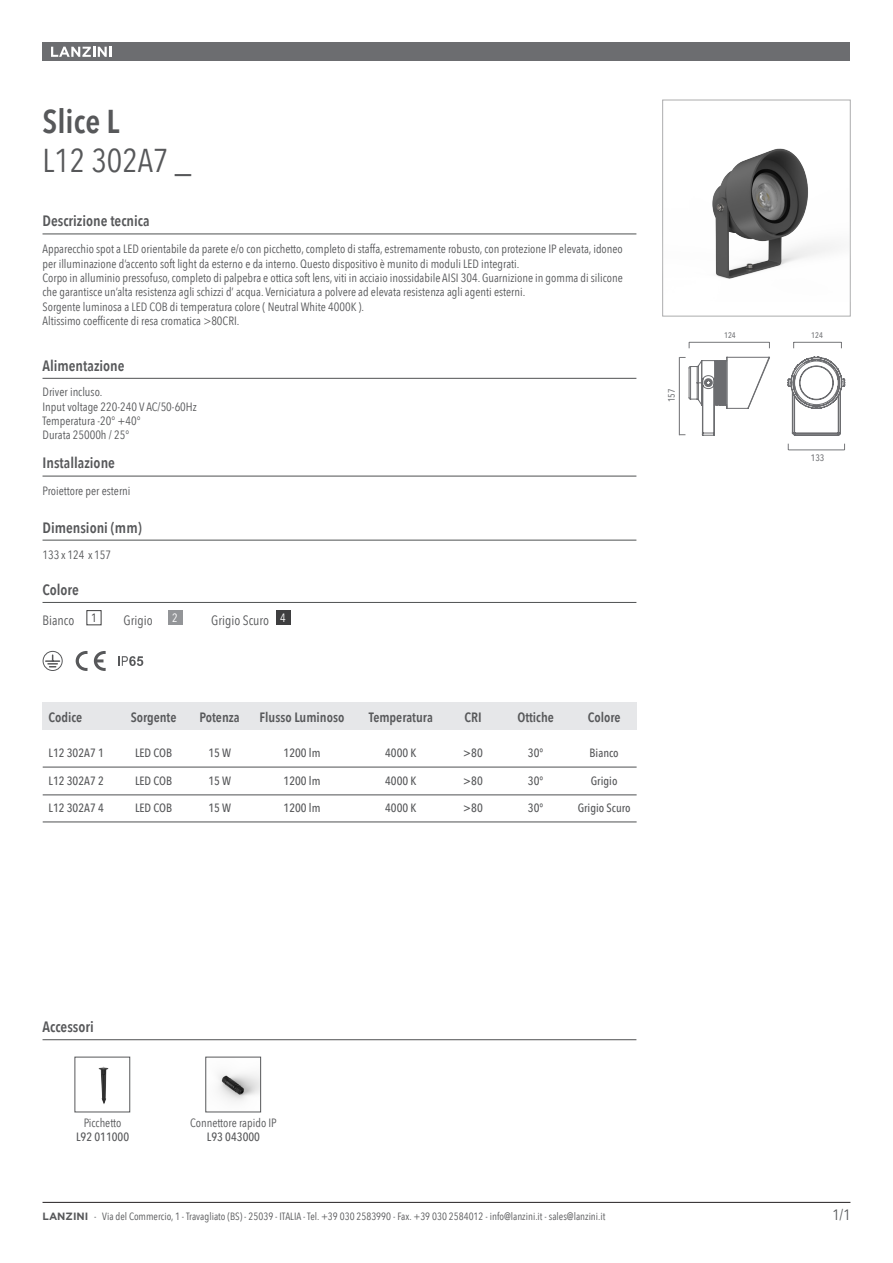
<style>
.page{position:relative;width:893px;height:1263px;background:#fff}
.page>*{position:absolute;margin:0;border:0;box-sizing:border-box;transform-origin:0 0}
.t1{font:33px "Avenir Next Condensed";color:#57585a}
.t2{font:600 33px "Avenir Next Condensed";color:#57585a}
.t3{font:600 15px "Avenir Next Condensed";color:#57585a}
.t4{font:15px "Avenir Next Condensed";color:#57585a}
.t5{font:600 13.5px "Avenir Next Condensed";color:#57585a}
.t6{font:13.5px "Avenir Next Condensed";color:#57585a}
.t7{font:12px/14.4px "Avenir Next Condensed";color:#57585a}
.t8{font:500 12px "Avenir Next Condensed";color:#57585a}
.t9{font:12px "Avenir Next Condensed";color:#fff}
.t10{font:10.5px "Avenir Next Condensed";color:#57585a}
.t11{font:500 9.45px "Avenir Next Condensed";color:#757679}
.t12{font:500 8.1px "Avenir Next Condensed";color:#757679}
.s1{font-family:"Gotham";font-weight:700}
</style>
<div class="page">
<div style="left:43px;top:43px;width:807px;height:18px;background:#6c6d70"></div>
<svg style="left:51px;top:47px;width:60px;height:10px"></svg>
<hr style="left:43px;top:1202px;width:807px;height:1px;background:#231f20">
<hr style="left:43px;top:234px;width:593px;height:1px;background:#4f5152">
<hr style="left:43px;top:476px;width:593px;height:1px;background:#4f5152">
<hr style="left:43px;top:540px;width:593px;height:1px;background:#4f5152">
<hr style="left:43px;top:378px;width:593px;height:1px;background:#4f5152">
<hr style="left:43px;top:602px;width:593px;height:1px;background:#4f5152">
<hr style="left:43px;top:767px;width:594px;height:1px;background:#4f5152">
<div style="left:43px;top:702px;width:594px;height:28px;background:#e6e7e9"></div>
<hr style="left:43px;top:795px;width:594px;height:1px;background:#4f5152">
<hr style="left:43px;top:822px;width:594px;height:1px;background:#4f5152">
<hr style="left:43px;top:1039px;width:593px;height:1px;background:#4f5152">
<img style="left:218px;top:1072px;width:41px;height:30px">
<img style="left:98px;top:1066px;width:11px;height:38px">
<svg style="left:46px;top:655px;width:14px;height:12px"></svg>
<div style="left:43px;top:651px;width:20px;height:20px;border:1px solid #57585a;border-radius:50%"></div>
<svg style="left:94px;top:651px;width:12px;height:20px"></svg>
<svg style="left:76px;top:651px;width:12px;height:20px"></svg>
<svg style="left:119px;top:656px;width:24px;height:10px"></svg>
<div style="left:87px;top:610px;width:14px;height:15px;border:1px solid #3e3e3f"></div>
<div style="left:168px;top:611px;width:14px;height:14px;background:#939598"></div>
<div style="left:276px;top:611px;width:14px;height:14px;background:#3e3e3f"></div>
<hr style="left:788px;top:450px;width:56px;height:1px;background:#757679">
<svg style="left:679px;top:357px;width:166px;height:79px"></svg>
<hr style="left:689px;top:342px;width:80px;height:1px;background:#757679">
<hr style="left:794px;top:342px;width:47px;height:1px;background:#757679">
<img style="left:662px;top:132px;width:188px;height:170px">
<h1 class="t2" style="left:43px;top:100px;width:79px">Slice L</h1>
<h1 class="t1" style="left:43px;top:139px;width:150px">L12 302A7 _</h1>
<p class="t3" style="left:43px;top:211px;width:109px">Descrizione tecnica</p>
<p class="t7" style="left:43px;top:242px;width:582px">Apparecchio spot a LED orientabile da parete e/o con picchetto, completo di staffa, estremamente robusto, con protezione IP elevata, idoneo per illuminazione d’accento soft light da esterno e da interno. Questo dispositivo è munito di moduli LED integrati.<br>Corpo in alluminio pressofuso, completo di palpebra e ottica soft lens, viti in acciaio inossidabile AISI 304. Guarnizione in gomma di silicone che garantisce un’alta resistenza agli schizzi d’ acqua. Verniciatura a polvere ad elevata resistenza agli agenti esterni.<br>Sorgente luminosa a LED COB di temperatura colore ( Neutral White 4000K ).<br>Altissimo coefficente di resa cromatica &gt;80CRI.</p>
<p class="t3" style="left:43px;top:356px;width:84px">Alimentazione</p>
<p class="t7" style="left:43px;top:385px;width:156px">Driver incluso.<br>Input voltage 220-240 V AC/50-60Hz<br>Temperatura -20° +40°<br>Durata 25000h / 25°</p>
<p class="t3" style="left:43px;top:453px;width:74px">Installazione</p>
<p class="t7" style="left:43px;top:484px;width:90px">Proiettore per esterni</p>
<p class="t3" style="left:43px;top:517px;width:101px">Dimensioni (mm)</p>
<p class="t7" style="left:43px;top:548px;width:70px">133 x 124 x 157</p>
<p class="t3" style="left:43px;top:580px;width:38px">Colore</p>
<p class="t6" style="left:43px;top:611px;width:56px">Bianco <sup>1</sup></p>
<p class="t6" style="left:124px;top:611px;width:31px">Grigio</p>
<p class="t9" style="left:172px;top:610px;width:7px">2</p>
<p class="t6" style="left:211px;top:611px;width:76px">Grigio Scuro <sup>4</sup></p>
<p class="t5" style="left:49px;top:708px;width:35px">Codice</p>
<p class="t5" style="left:131px;top:708px;width:47px">Sorgente</p>
<p class="t5" style="left:200px;top:708px;width:42px">Potenza</p>
<p class="t5" style="left:260px;top:708px;width:86px">Flusso Luminoso</p>
<p class="t5" style="left:369px;top:708px;width:66px">Temperatura</p>
<p class="t5" style="left:464px;top:708px;width:19px">CRI</p>
<p class="t5" style="left:517px;top:708px;width:38px">Ottiche</p>
<p class="t5" style="left:588px;top:708px;width:34px">Colore</p>
<p class="t8" style="left:49px;top:745px;width:57px">L12 302A7 1</p>
<p class="t8" style="left:135px;top:745px;width:39px">LED COB</p>
<p class="t8" style="left:208px;top:745px;width:24px">15 W</p>
<p class="t8" style="left:284px;top:745px;width:38px">1200 lm</p>
<p class="t8" style="left:385px;top:745px;width:33px">4000 K</p>
<p class="t8" style="left:463px;top:745px;width:21px">&gt;80</p>
<p class="t8" style="left:528px;top:745px;width:17px">30°</p>
<p class="t8" style="left:590px;top:745px;width:31px">Bianco</p>
<p class="t8" style="left:49px;top:773px;width:57px">L12 302A7 2</p>
<p class="t8" style="left:135px;top:773px;width:39px">LED COB</p>
<p class="t8" style="left:208px;top:773px;width:24px">15 W</p>
<p class="t8" style="left:284px;top:773px;width:38px">1200 lm</p>
<p class="t8" style="left:385px;top:773px;width:33px">4000 K</p>
<p class="t8" style="left:463px;top:773px;width:21px">&gt;80</p>
<p class="t8" style="left:528px;top:773px;width:17px">30°</p>
<p class="t8" style="left:591px;top:773px;width:28px">Grigio</p>
<p class="t8" style="left:49px;top:800px;width:57px">L12 302A7 4</p>
<p class="t8" style="left:135px;top:800px;width:39px">LED COB</p>
<p class="t8" style="left:208px;top:800px;width:24px">15 W</p>
<p class="t8" style="left:284px;top:800px;width:38px">1200 lm</p>
<p class="t8" style="left:385px;top:800px;width:33px">4000 K</p>
<p class="t8" style="left:463px;top:800px;width:21px">&gt;80</p>
<p class="t8" style="left:528px;top:800px;width:17px">30°</p>
<p class="t8" style="left:578px;top:800px;width:54px">Grigio Scuro</p>
<p class="t11" style="left:665px;top:402px;width:15px;rotate:-90deg">157</p>
<p class="t12" style="left:724px;top:330px;width:13px">124</p>
<p class="t12" style="left:811px;top:330px;width:13px">124</p>
<p class="t11" style="left:811px;top:451px;width:15px">133</p>
<p class="t3" style="left:43px;top:1017px;width:53px">Accessori</p>
<p class="t7" style="left:84px;top:1116px;width:39px">Picchetto</p>
<p class="t8" style="left:76px;top:1129px;width:55px">L92 011000</p>
<p class="t7" style="left:190px;top:1116px;width:88px">Connettore rapido IP</p>
<p class="t8" style="left:207px;top:1129px;width:55px">L93 043000</p>
<p class="t10" style="left:43px;top:1210px;width:564px"><span class="s1">LANZINI</span> - Via del Commercio, 1 - Travagliato (BS) - 25039 - ITALIA - Tel. +39 030 2583990 - Fax. +39 030 2584012 - info@lanzini.it - sales@lanzini.it</p>
<p class="t4" style="left:832px;top:1205px;width:19px">1/1</p>
</div>
